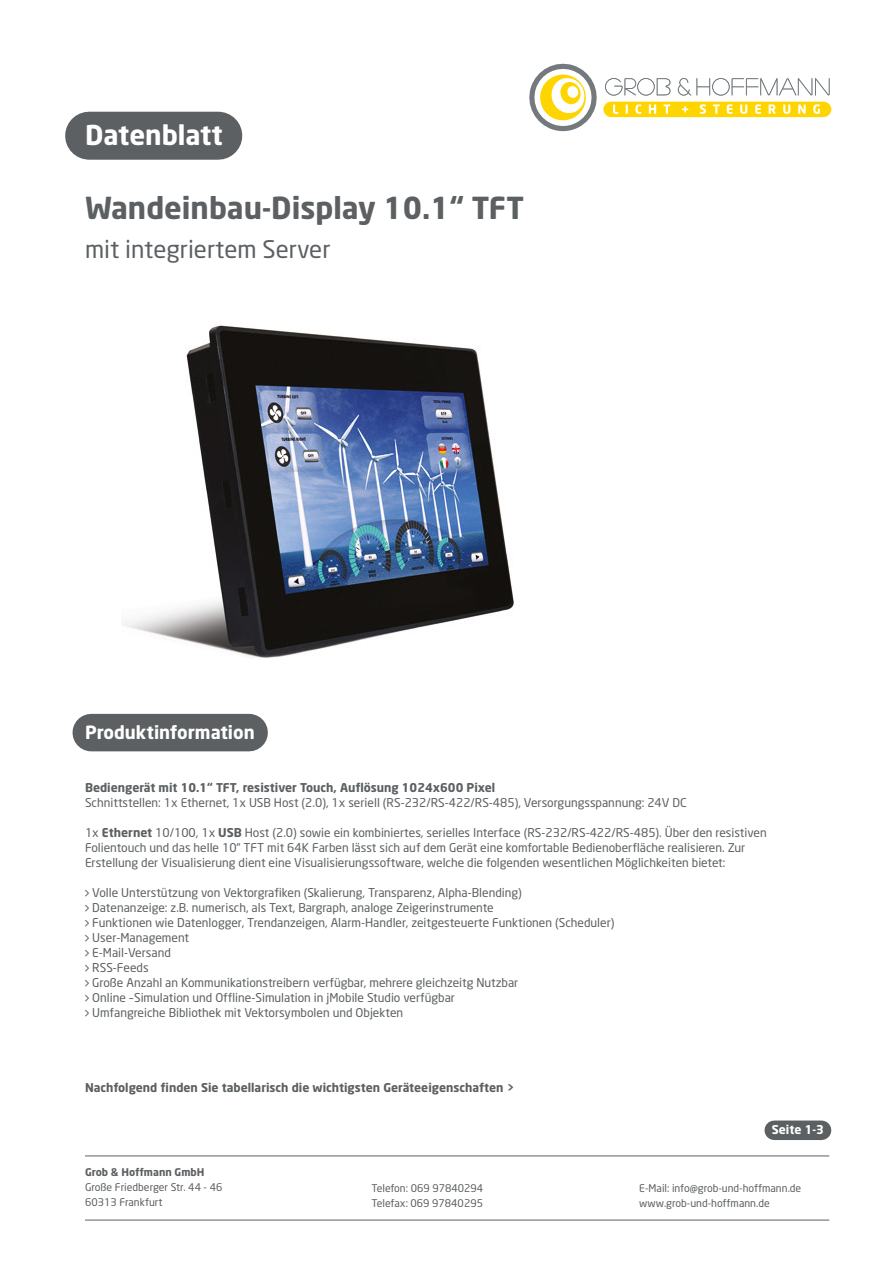
<style>
.page{position:relative;width:893px;height:1263px;background:#fff}
.page>*{position:absolute;margin:0;border:0;box-sizing:border-box;transform-origin:0 0}
.t1{font:700 30px "Neo Sans";color:#5c6062}
.t2{font:700 27px "Neo Sans";color:#fff}
.t3{font:24px "Neo Sans";color:#5c6062}
.t4{font:700 18px "Neo Sans";color:#fff}
.t5{font:12px/15px "Neo Sans";color:#5c6062}
.t6{font:700 12px "Neo Sans";color:#5c6062}
.t7{font:700 12px "Neo Sans";color:#fff}
.t8{font:10.5px/15px "Neo Sans";color:#5c6062}
.t9{font:700 10.5px "Neo Sans";color:#5c6062}
.s1{font-weight:700}
</style>
<div class="page">
<div style="left:89px;top:112px;width:129px;height:48px;background:#5c6062"></div>
<div style="left:91px;top:714px;width:158px;height:37px;background:#5c6062"></div>
<hr style="left:85px;top:1155px;width:744px;height:1px;background:#5c6062">
<hr style="left:85px;top:1220px;width:744px;height:1px;background:#5c6062">
<div style="left:603px;top:102px;width:228px;height:15px;background:#ffd500;border-radius:8px"></div>
<svg style="left:678px;top:78px;width:152px;height:18px"></svg>
<svg style="left:529px;top:63px;width:141px;height:68px"></svg>
<svg style="left:682px;top:106px;width:6px;height:6px"></svg>
<svg style="left:700px;top:104px;width:6px;height:10px"></svg>
<svg style="left:713px;top:104px;width:7px;height:10px"></svg>
<svg style="left:727px;top:104px;width:5px;height:10px"></svg>
<svg style="left:740px;top:104px;width:7px;height:10px"></svg>
<svg style="left:755px;top:104px;width:6px;height:10px"></svg>
<svg style="left:769px;top:104px;width:7px;height:10px"></svg>
<svg style="left:783px;top:104px;width:7px;height:10px"></svg>
<svg style="left:798px;top:104px;width:8px;height:10px"></svg>
<svg style="left:813px;top:104px;width:7px;height:10px"></svg>
<img style="left:121px;top:325px;width:393px;height:333px">
<div style="left:774px;top:1120px;width:48px;height:20px;background:#5c6062"></div>
<h2 class="t2" style="left:85px;top:118px;width:139px">Datenblatt</h2>
<h1 class="t1" style="left:85px;top:189px;width:440px">Wandeinbau-Display 10.1“ TFT</h1>
<h3 class="t3" style="left:85px;top:234px;width:247px">mit integriertem Server</h3>
<h3 class="t4" style="left:85px;top:721px;width:171px">Produktinformation</h3>
<p class="t6" style="left:85px;top:780px;width:412px">Bediengerät mit 10.1“ TFT, resistiver Touch, Auflösung 1024x600 Pixel</p>
<p class="t5" style="left:85px;top:795px;width:603px">Schnittstellen: 1x Ethernet, 1x USB Host (2.0), 1x seriell (RS-232/RS-422/RS-485), Versorgungsspannung: 24V DC</p>
<p class="t5" style="left:85px;top:825px;width:683px">1x <span class="s1">Ethernet</span> 10/100, 1x <span class="s1">USB</span> Host (2.0) sowie ein kombiniertes, serielles Interface (RS-232/RS-422/RS-485). Über den resistiven<br>Folientouch und das helle 10“ TFT mit 64K Farben lässt sich auf dem Gerät eine komfortable Bedienoberfläche realisieren. Zur<br>Erstellung der Visualisierung dient eine Visualisierungssoftware, welche die folgenden wesentlichen Möglichkeiten bietet:</p>
<p class="t5" style="left:92px;top:885px;width:524px">Volle Unterstützung von Vektorgrafiken (Skalierung, Transparenz, Alpha-Blending)<br>Datenanzeige: z.B. numerisch, als Text, Bargraph, analoge Zeigerinstrumente<br>Funktionen wie Datenlogger, Trendanzeigen, Alarm-Handler, zeitgesteuerte Funktionen (Scheduler)<br>User-Management<br>E-Mail-Versand<br>RSS-Feeds<br>Große Anzahl an Kommunikationstreibern verfügbar, mehrere gleichzeitg Nutzbar<br>Online –Simulation und Offline-Simulation in jMobile Studio verfügbar<br>Umfangreiche Bibliothek mit Vektorsymbolen und Objekten</p>
<p class="t6" style="left:85px;top:1080px;width:431px">Nachfolgend finden Sie tabellarisch die wichtigsten Geräteeigenschaften &gt;</p>
<p class="t7" style="left:772px;top:1122px;width:53px">Seite 1-3</p>
<p class="t9" style="left:85px;top:1165px;width:121px">Grob &amp; Hoffmann GmbH</p>
<p class="t8" style="left:85px;top:1179px;width:139px">Große Friedberger Str. 44 - 46<br>60313 Frankfurt</p>
<p class="t8" style="left:371px;top:1180px;width:113px">Telefon: 069 97840294<br>Telefax: 069 97840295</p>
<p class="t8" style="left:639px;top:1180px;width:164px">E-Mail: info@grob-und-hoffmann.de www.grob-und-hoffmann.de</p>
</div>
